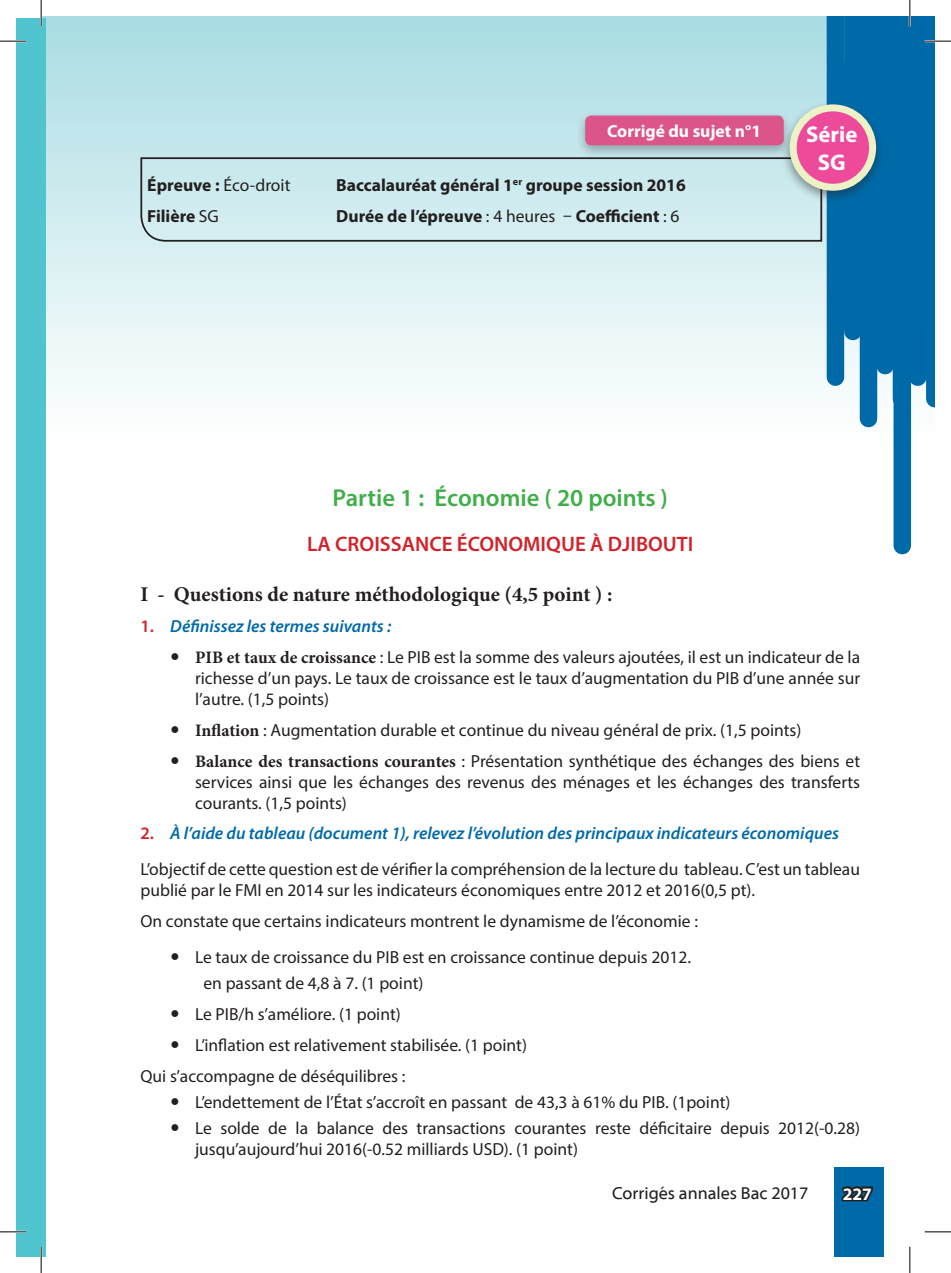
<style>
.page{position:relative;width:951px;height:1273px;background:#fff}
.page>*{position:absolute;margin:0;border:0;box-sizing:border-box;transform-origin:0 0}
.corps_de_texte{font:600 24.5px "Myriad Pro";color:#40ae49}
.t1{font:700 22.75px/27.3px "Myriad Pro";color:#fff;text-align:center}
.corps_de_texte-2{font:700 21px "Minion Pro";color:#231f20}
.corps_de_texte-3{font:600 21px "Myriad Pro";color:#d1232a}
.corps_de_texte-4{font:17.5px/21px "Myriad Pro";color:#231f20;text-align:justify}
.t2{font:italic 600 17.5px "Myriad Pro";color:#006aa8}
.t3{font:700 17.5px "Myriad Pro";color:#231f20}
.enum_puce{font:17.5px "Myriad Pro";color:#231f20}
.t4{font:17.5px "Myriad Web Pro";color:#231f20}
.t5{font:700 17.5px "Myriad Pro";color:#fff}
.s1{font-weight:700}
.s2{font-weight:400}
.s3{font-style:normal;color:#d1232a}
.s4{font-family:"Minion Pro";font-weight:700}
</style>
<div class="page">
<div style="left:41px;top:16px;width:893px;height:433px;background:linear-gradient(to bottom,#a9dce3,#fff)"></div>
<div style="left:893px;top:150px;width:17px;height:396px;background:#006aa8"></div>
<div style="left:925px;top:16px;width:9px;height:383px;background:#006aa8"></div>
<div style="left:908px;top:16px;width:18px;height:361px;background:#006aa8"></div>
<div style="left:892px;top:16px;width:18px;height:383px;background:#006aa8"></div>
<div style="left:876px;top:16px;width:17px;height:350px;background:#006aa8"></div>
<div style="left:859px;top:16px;width:18px;height:402px;background:#006aa8"></div>
<div style="left:844px;top:16px;width:17px;height:315px;background:#006aa8"></div>
<div style="left:826px;top:16px;width:18px;height:361px;background:#006aa8"></div>
<div style="left:834px;top:1167px;width:49px;height:89px;background:#006aa8"></div>
<svg style="left:841px;top:1186px;width:32px;height:16px"></svg>
<div style="left:16px;top:18px;width:30px;height:1238px;background:#50c4cf"></div>
<div style="left:575px;top:111px;width:218px;height:49px;background:#231f20;opacity:.33"></div>
<div style="left:585px;top:116px;width:198px;height:29px;background:#db558a;border-radius:6px"></div>
<svg style="left:139px;top:156px;width:684px;height:86px"></svg>
<div style="left:780px;top:100px;width:105px;height:105px;background:#231f20;opacity:.47"></div>
<div style="left:793px;top:108px;width:79px;height:79px;background:#ed4a9b;border-radius:50%"></div>
<div style="left:789px;top:104px;width:87px;height:87px;border:7px solid #edf2c6;border-radius:50%"></div>
<hr style="left:0;top:40px;width:26px;height:2px;background:#fff">
<hr style="left:924px;top:40px;width:26px;height:2px;background:#fff">
<hr style="left:0;top:1231px;width:26px;height:2px;background:#fff">
<hr style="left:40px;top:0;width:2px;height:26px;background:#fff">
<hr style="left:40px;top:1247px;width:2px;height:26px;background:#fff">
<hr style="left:908px;top:0;width:2px;height:26px;background:#fff">
<svg style="left:0;top:41px;width:26px;height:1px"></svg>
<svg style="left:924px;top:41px;width:26px;height:1px"></svg>
<svg style="left:0;top:1231px;width:26px;height:1px"></svg>
<svg style="left:924px;top:1231px;width:26px;height:1px"></svg>
<svg style="left:41px;top:0;width:1px;height:26px"></svg>
<svg style="left:41px;top:1247px;width:1px;height:26px"></svg>
<svg style="left:909px;top:0;width:1px;height:26px"></svg>
<svg style="left:909px;top:1247px;width:1px;height:26px"></svg>
<p class="t5" style="left:607px;top:120px;width:155px">Corrigé du sujet n°1</p>
<p class="corps_de_texte-4" style="left:147px;top:174px;width:145px"><span class="s1">Épreuve :</span> Éco-droit</p>
<p class="t3" style="left:336px;top:173px;width:351px">Baccalauréat général 1<sup>er</sup> groupe session 2016</p>
<p class="t3" style="left:147px;top:204px;width:73px">Filière <span class="s2">SG</span></p>
<p class="t3" style="left:336px;top:204px;width:344px">Durée de l’épreuve <span class="s2">: 4 heures –</span> Coefficient <span class="s2">: 6</span></p>
<p class="t1" style="left:806px;top:120px;width:53px">Série<br>SG</p>
<p class="corps_de_texte" style="left:332px;top:482px;width:337px">Partie 1 : Économie ( 20 points )</p>
<p class="corps_de_texte-3" style="left:307px;top:530px;width:388px">LA CROISSANCE ÉCONOMIQUE À DJIBOUTI</p>
<p class="corps_de_texte-2" style="left:140px;top:579px;width:473px">I - Questions de nature méthodologique (4,5 point ) :</p>
<p class="t2" style="left:140px;top:615px;width:252px"><span class="s3">1.</span> Définissez les termes suivants :</p>
<p class="corps_de_texte-4" style="left:195px;top:646px;width:666px"><span class="s4">PIB et taux de croissance</span> : Le PIB est la somme des valeurs ajoutées, il est un indicateur de la richesse d’un pays. Le taux de croissance est le taux d’augmentation du PIB d’une année sur l’autre. (1,5 points)</p>
<p class="corps_de_texte-4" style="left:195px;top:719px;width:608px"><span class="s4">Inflation</span> : Augmentation durable et continue du niveau général de prix. (1,5 points)</p>
<p class="corps_de_texte-4" style="left:195px;top:750px;width:666px"><span class="s4">Balance des transactions courantes</span> : Présentation synthétique des échanges des biens et services ainsi que les échanges des revenus des ménages et les échanges des transferts courants. (1,5 points)</p>
<p class="t2" style="left:140px;top:822px;width:700px"><span class="s3">2.</span> À l’aide du tableau (document 1), relevez l’évolution des principaux indicateurs économiques</p>
<p class="corps_de_texte-4" style="left:140px;top:859px;width:721px">L’objectif de cette question est de vérifier la compréhension de la lecture du tableau. C’est un tableau publié par le FMI en 2014 sur les indicateurs économiques entre 2012 et 2016(0,5 pt).</p>
<p class="corps_de_texte-4" style="left:140px;top:911px;width:559px">On constate que certains indicateurs montrent le dynamisme de l’économie :</p>
<p class="corps_de_texte-4" style="left:195px;top:946px;width:497px">Le taux de croissance du PIB est en croissance continue depuis 2012.</p>
<p class="enum_puce" style="left:203px;top:972px;width:221px">en passant de 4,8 à 7. (1 point)</p>
<p class="corps_de_texte-4" style="left:195px;top:1003px;width:207px">Le PIB/h s’améliore. (1 point)</p>
<p class="corps_de_texte-4" style="left:195px;top:1034px;width:333px">L’inflation est relativement stabilisée. (1 point)</p>
<p class="corps_de_texte-4" style="left:140px;top:1065px;width:266px">Qui s’accompagne de déséquilibres :</p>
<p class="corps_de_texte-4" style="left:195px;top:1091px;width:537px">L’endettement de l’État s’accroît en passant de 43,3 à 61% du PIB. (1point)</p>
<p class="corps_de_texte-4" style="left:195px;top:1117px;width:666px">Le solde de la balance des transactions courantes reste déficitaire depuis 2012(-0.28) jusqu’aujourd’hui 2016(-0.52 milliards USD). (1 point)</p>
<p class="t4" style="left:612px;top:1184px;width:198px">Corrigés annales Bac 2017</p>
<p class="t5" style="left:842px;top:1182px;width:31px">227</p>
</div>
